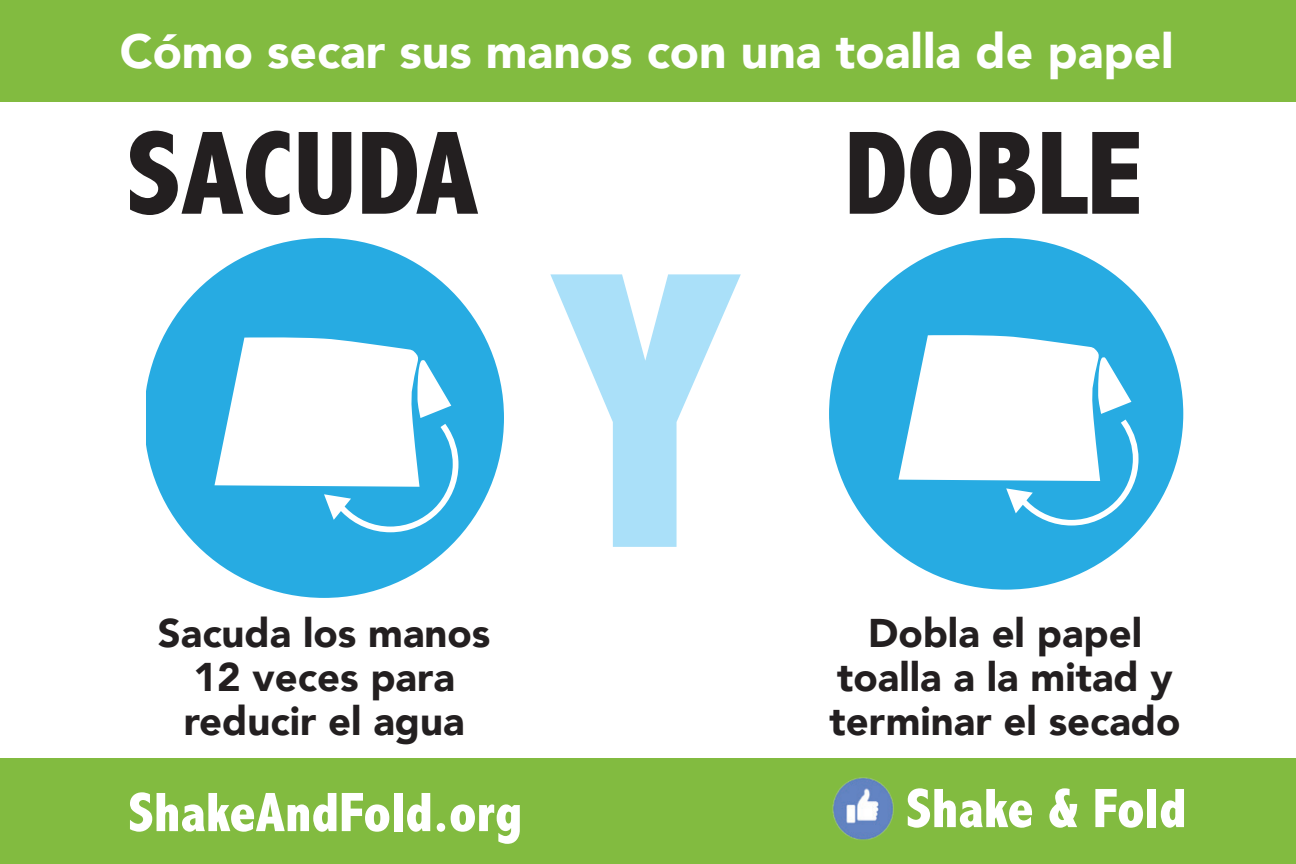
<style>
.page{position:relative;width:1296px;height:864px;background:#fff}
.page>*{position:absolute;margin:0;border:0;box-sizing:border-box;transform-origin:0 0}
.t1{font:800 condensed 400px "Abadi";color:#aae0f9}
.t2{font:800 condensed 120px "Abadi";color:#231f20}
.t3{font:800 condensed 56px "Abadi";color:#fff}
.t4{font:900 48px "Avenir";color:#fff}
.t5{font:900 40px/44px "Avenir";color:#231f20;text-align:center}
</style>
<div class="page">
<div style="left:0;top:0;width:1296px;height:101px;background:#82bb40"></div>
<div style="left:0;top:759px;width:1296px;height:105px;background:#82bb40"></div>
<img style="left:832px;top:777px;width:62px;height:63px">
<svg style="left:829px;top:238px;width:354px;height:352px;fill:#27abe2"></svg>
<svg style="left:1006px;top:420px;width:133px;height:106px"></svg>
<svg style="left:146px;top:238px;width:358px;height:360px;fill:#27abe2"></svg>
<svg style="left:324px;top:424px;width:135px;height:108px"></svg>
<p class="t4" style="left:120px;top:10px;width:1055px">Cómo secar sus manos con una toalla de papel</p>
<p class="t2" style="left:126px;top:104px;width:354px">SACUDA</p>
<p class="t5" style="left:158px;top:610px;width:334px">Sacuda los manos<br>12 veces para</p>
<p class="t5" style="left:184px;top:698px;width:282px">reducir el agua</p>
<p class="t1" style="left:546px;top:182px;width:201px">Y</p>
<p class="t2" style="left:844px;top:104px;width:300px">DOBLE</p>
<p class="t5" style="left:868px;top:610px;width:276px">Dobla el papel</p>
<p class="t5" style="left:837px;top:654px;width:337px">toalla a la mitad y</p>
<p class="t5" style="left:830px;top:698px;width:353px">terminar el secado</p>
<p class="t3" style="left:128px;top:780px;width:396px">ShakeAndFold.org</p>
<p class="t3" style="left:906px;top:776px;width:282px">Shake &amp; Fold</p>
</div>
